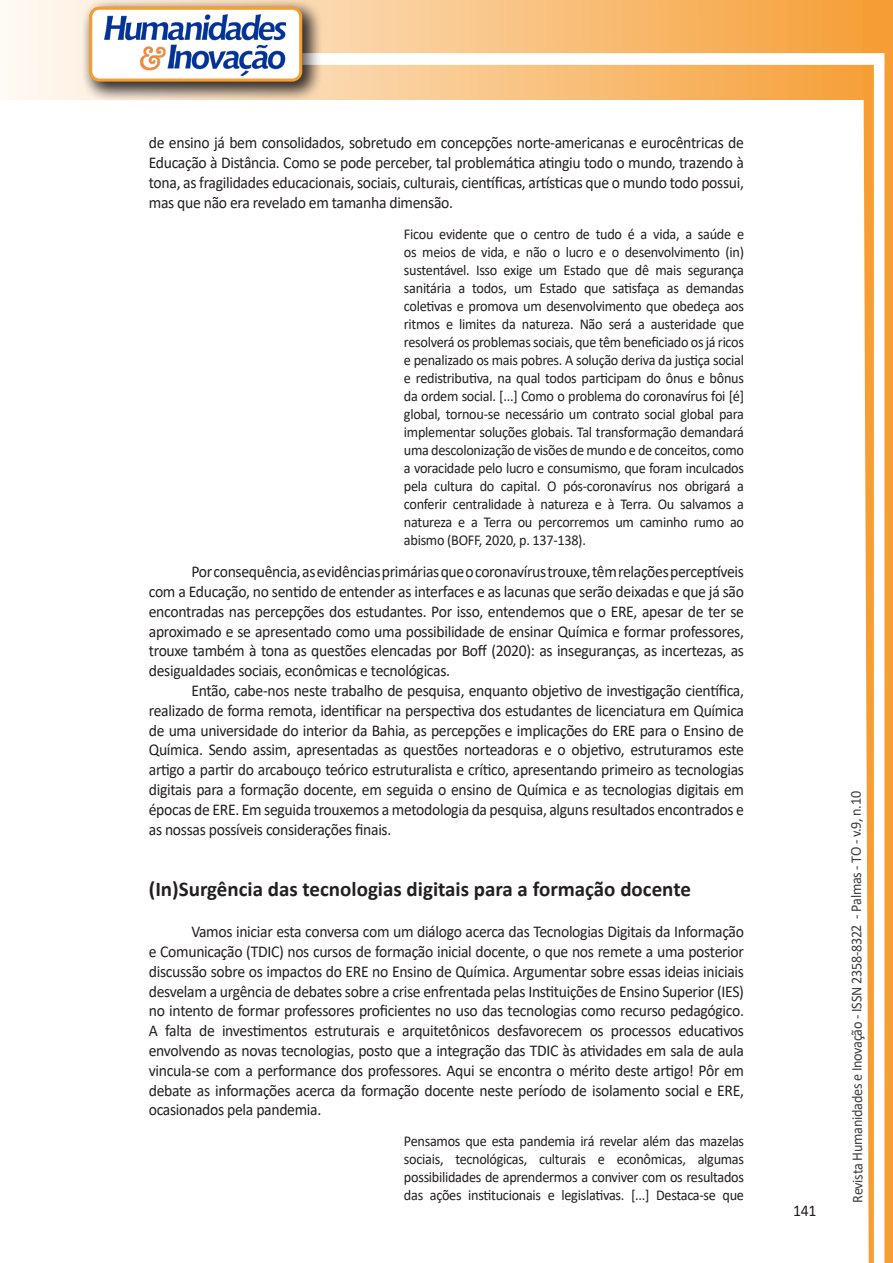
<style>
.page{position:relative;width:893px;height:1263px;background:#fff}
.page>*{position:absolute;margin:0;border:0;box-sizing:border-box;transform-origin:0 0}
.Titulo_2{font:700 21px "Calibri";color:#231f20}
.texto{font:16.5px/19.8px "Calibri";letter-spacing:-.02em;color:#231f20;text-align:justify;scale:.95 1}
.citacao{font:15px/18px "Calibri";letter-spacing:-.02em;color:#231f20;text-align:justify;scale:.95 1}
.t1{font:15px "Calibri";letter-spacing:-.025em;color:#3e3e3f;scale:.95 1}
</style>
<div class="page">
<svg style="left:5px;top:0;width:858px;height:100px;background:#f9c484"></svg>
<div style="left:302px;top:53px;width:582px;height:12px;background:#fff;border:2px solid #fff"></div>
<svg style="left:863px;top:0;width:30px;height:1263px"></svg>
<div style="left:81px;top:0;width:241px;height:102px;background:#231f20;opacity:.75"></div>
<svg style="left:91px;top:8px;width:210px;height:72px"></svg>
<div style="left:89px;top:7px;width:213px;height:75px;border:3px solid #f69e34;border-radius:9px"></div>
<p class="texto" style="left:149px;top:133px;width:628px">de ensino já bem consolidados, sobretudo em concepções norte-americanas e eurocêntricas de Educação à Distância. Como se pode perceber, tal problemática atingiu todo o mundo, trazendo à tona, as fragilidades educacionais, sociais, culturais, científicas, artísticas que o mundo todo possui, mas que não era revelado em tamanha dimensão.</p>
<p class="citacao" style="left:404px;top:224px;width:360px">Ficou evidente que o centro de tudo é a vida, a saúde e os meios de vida, e não o lucro e o desenvolvimento (in) sustentável. Isso exige um Estado que dê mais segurança sanitária a todos, um Estado que satisfaça as demandas coletivas e promova um desenvolvimento que obedeça aos ritmos e limites da natureza. Não será a austeridade que resolverá os problemas sociais, que têm beneficiado os já ricos e penalizado os mais pobres. A solução deriva da justiça social e redistributiva, na qual todos participam do ônus e bônus da ordem social. [...] Como o problema do coronavírus foi [é] global, tornou-se necessário um contrato social global para implementar soluções globais. Tal transformação demandará uma descolonização de visões de mundo e de conceitos, como a voracidade pelo lucro e consumismo, que foram inculcados pela cultura do capital. O pós-coronavírus nos obrigará a conferir centralidade à natureza e à Terra. Ou salvamos a natureza e a Terra ou percorremos um caminho rumo ao abismo (BOFF, 2020, p. 137-138).</p>
<p class="texto" style="left:149px;top:561px;width:628px;text-indent:43px">Por consequência, as evidências primárias que o coronavírus trouxe, têm relações perceptíveis com a Educação, no sentido de entender as interfaces e as lacunas que serão deixadas e que já são encontradas nas percepções dos estudantes. Por isso, entendemos que o ERE, apesar de ter se aproximado e se apresentado como uma possibilidade de ensinar Química e formar professores, trouxe também à tona as questões elencadas por Boff (2020): as inseguranças, as incertezas, as desigualdades sociais, econômicas e tecnológicas.</p>
<p class="texto" style="left:149px;top:680px;width:628px;text-indent:43px">Então, cabe-nos neste trabalho de pesquisa, enquanto objetivo de investigação científica, realizado de forma remota, identificar na perspectiva dos estudantes de licenciatura em Química de uma universidade do interior da Bahia, as percepções e implicações do ERE para o Ensino de Química. Sendo assim, apresentadas as questões norteadoras e o objetivo, estruturamos este artigo a partir do arcabouço teórico estruturalista e crítico, apresentando primeiro as tecnologias digitais para a formação docente, em seguida o ensino de Química e as tecnologias digitais em épocas de ERE. Em seguida trouxemos a metodologia da pesquisa, alguns resultados encontrados e as nossas possíveis considerações finais.</p>
<p class="Titulo_2" style="left:149px;top:874px;width:544px">(In)Surgência das tecnologias digitais para a formação docente</p>
<p class="texto" style="left:149px;top:921px;width:628px;text-indent:43px">Vamos iniciar esta conversa com um diálogo acerca das Tecnologias Digitais da Informação e Comunicação (TDIC) nos cursos de formação inicial docente, o que nos remete a uma posterior discussão sobre os impactos do ERE no Ensino de Química. Argumentar sobre essas ideias iniciais desvelam a urgência de debates sobre a crise enfrentada pelas Instituições de Ensino Superior (IES) no intento de formar professores proficientes no uso das tecnologias como recurso pedagógico.<br>A falta de investimentos estruturais e arquitetônicos desfavorecem os processos educativos envolvendo as novas tecnologias, posto que a integração das TDIC às atividades em sala de aula vincula-se com a performance dos professores. Aqui se encontra o mérito deste artigo! Pôr em debate as informações acerca da formação docente neste período de isolamento social e ERE, ocasionados pela pandemia.</p>
<p class="citacao" style="left:404px;top:1132px;width:360px">Pensamos que esta pandemia irá revelar além das mazelas sociais, tecnológicas, culturais e econômicas, algumas possibilidades de aprendermos a conviver com os resultados das ações institucionais e legislativas. [...] Destaca-se que</p>
<p class="texto" style="left:793px;top:1200px;width:26px">141</p>
<p class="t1" style="left:846px;top:1203px;width:435px;rotate:-90deg">Revista Humanidades e Inovação - ISSN 2358-8322 - Palmas - TO - v.9, n.10</p>
</div>
